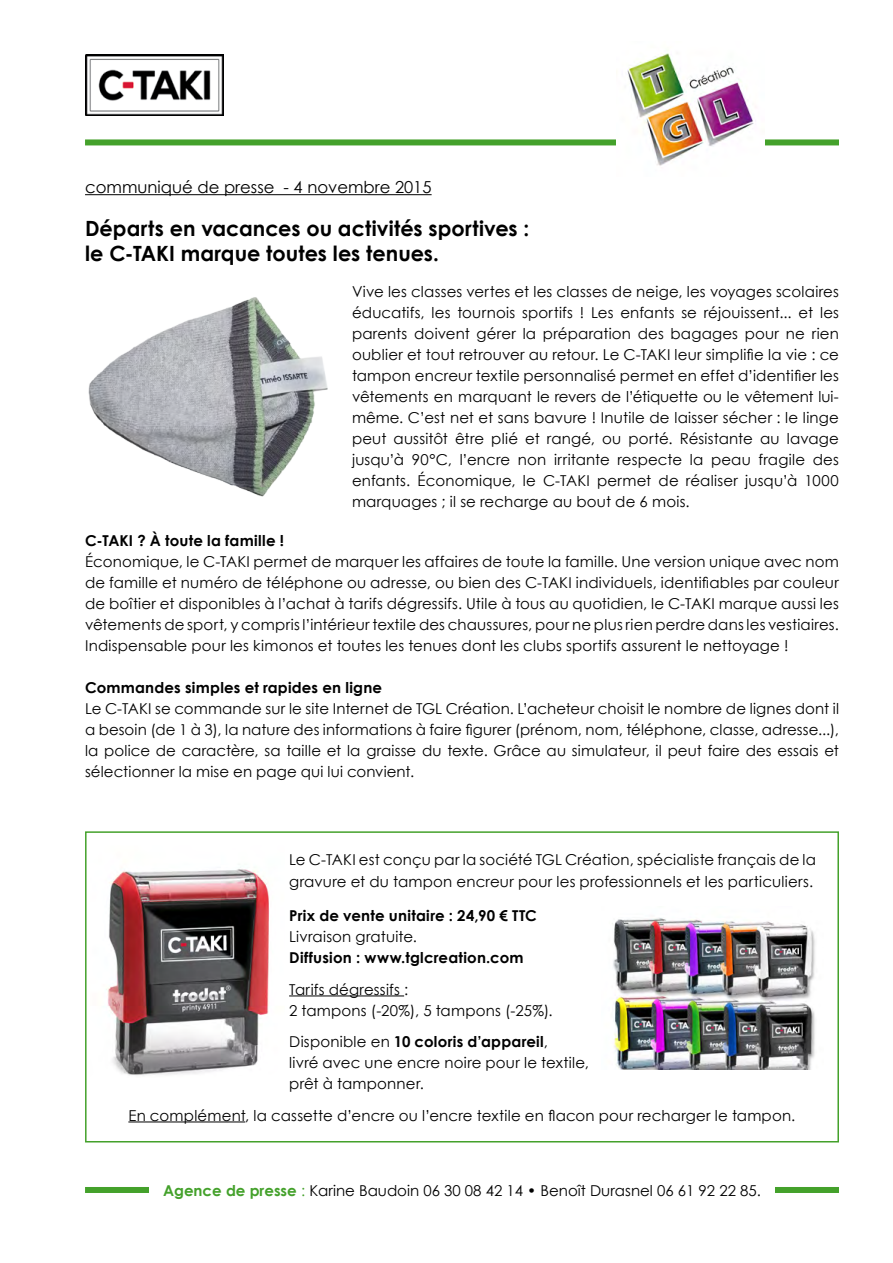
<style>
.page{position:relative;width:893px;height:1263px;background:#fff}
.page>*{position:absolute;margin:0;border:0;box-sizing:border-box;transform-origin:0 0}
.t1{font:700 21px/25.2px "Century Gothic";color:#000}
.t2{font:16.5px "Century Gothic";color:#000}
.t3{font:15px/21px "Century Gothic";letter-spacing:.01em;color:#000;text-align:justify}
.t4{font:700 15px "Century Gothic";letter-spacing:.015em;color:#000}
.s1{font-weight:400}
.s2{font-weight:700;color:#44a12b}
.s3{color:#44a12b}
</style>
<div class="page">
<img style="left:85px;top:54px;width:139px;height:62px">
<hr style="left:85px;top:194px;width:347px;height:1px;background:#000">
<img style="left:88px;top:297px;width:240px;height:200px">
<hr style="left:289px;top:995px;width:115px;height:1px;background:#000">
<hr style="left:128px;top:1121px;width:117px;height:1px;background:#000">
<div style="left:85px;top:831px;width:754px;height:311px;border:2px solid #44a12b"></div>
<img style="left:106px;top:867px;width:163px;height:209px">
<img style="left:612px;top:918px;width:203px;height:151px">
<div style="left:85px;top:139px;width:754px;height:6px;background:#44a12b"></div>
<img style="left:617px;top:53px;width:147px;height:113px">
<div style="left:85px;top:1187px;width:754px;height:6px;background:#44a12b"></div>
<div style="left:149px;top:1184px;width:625px;height:11px;background:#fff"></div>
<p class="t2" style="left:85px;top:177px;width:348px">communiqué de presse - 4 novembre 2015</p>
<p class="t1" style="left:85px;top:215px;width:446px">Départs en vacances ou activités sportives : le C-TAKI marque toutes les tenues.</p>
<p class="t3" style="left:352px;top:281px;width:488px">Vive les classes vertes et les classes de neige, les voyages scolaires éducatifs, les tournois sportifs ! Les enfants se réjouissent... et les parents doivent gérer la préparation des bagages pour ne rien oublier et tout retrouver au retour. Le C-TAKI leur simplifie la vie : ce tampon encreur textile personnalisé permet en effet d’identifier les vêtements en marquant le revers de l’étiquette ou le vêtement lui&shy;même. C’est net et sans bavure ! Inutile de laisser sécher : le linge peut aussitôt être plié et rangé, ou porté. Résistante au lavage jusqu’à 90°C, l’encre non irritante respecte la peau fragile des enfants. Économique, le C-TAKI permet de réaliser jusqu’à 1000 marquages ; il se recharge au bout de 6 mois.</p>
<p class="t4" style="left:85px;top:531px;width:201px">C-TAKI ? À toute la famille !</p>
<p class="t3" style="left:85px;top:551px;width:755px">Économique, le C-TAKI permet de marquer les affaires de toute la famille. Une version unique avec nom de famille et numéro de téléphone ou adresse, ou bien des C-TAKI individuels, identifiables par couleur de boîtier et disponibles à l’achat à tarifs dégressifs. Utile à tous au quotidien, le C-TAKI marque aussi les vêtements de sport, y compris l’intérieur textile des chaussures, pour ne plus rien perdre dans les vestiaires.<br>Indispensable pour les kimonos et toutes les tenues dont les clubs sportifs assurent le nettoyage !</p>
<p class="t4" style="left:85px;top:678px;width:299px">Commandes simples et rapides en ligne</p>
<p class="t3" style="left:85px;top:698px;width:755px">Le C-TAKI se commande sur le site Internet de TGL Création. L’acheteur choisit le nombre de lignes dont il a besoin (de 1 à 3), la nature des informations à faire figurer (prénom, nom, téléphone, classe, adresse...), la police de caractère, sa taille et la graisse du texte. Grâce au simulateur, il peut faire des essais et sélectionner la mise en page qui lui convient.</p>
<p class="t3" style="left:289px;top:849px;width:528px">Le C-TAKI est conçu par la société TGL Création, spécialiste français de la gravure et du tampon encreur pour les professionnels et les particuliers.</p>
<p class="t4" style="left:289px;top:906px;width:249px">Prix de vente unitaire : 24,90 € TTC</p>
<p class="t3" style="left:289px;top:926px;width:129px">Livraison gratuite.</p>
<p class="t4" style="left:289px;top:948px;width:236px">Diffusion : www.tglcreation.com</p>
<p class="t3" style="left:289px;top:978px;width:121px">Tarifs dégressifs :</p>
<p class="t3" style="left:289px;top:999px;width:265px">2 tampons (-20%), 5 tampons (-25%).</p>
<p class="t4" style="left:289px;top:1032px;width:260px"><span class="s1">Disponible en</span> 10 coloris d’appareil<span class="s1">,</span></p>
<p class="t3" style="left:289px;top:1052px;width:301px">livré avec une encre noire pour le textile,</p>
<p class="t3" style="left:289px;top:1073px;width:136px">prêt à tamponner.</p>
<p class="t3" style="left:128px;top:1104px;width:668px">En complément, la cassette d’encre ou l’encre textile en flacon pour recharger le tampon.</p>
<p class="t3" style="left:163px;top:1179px;width:599px"><span class="s2">Agence de presse</span> <span class="s3">:</span> Karine Baudoin 06 30 08 42 14 • Benoît Durasnel 06 61 92 22 85.</p>
</div>
